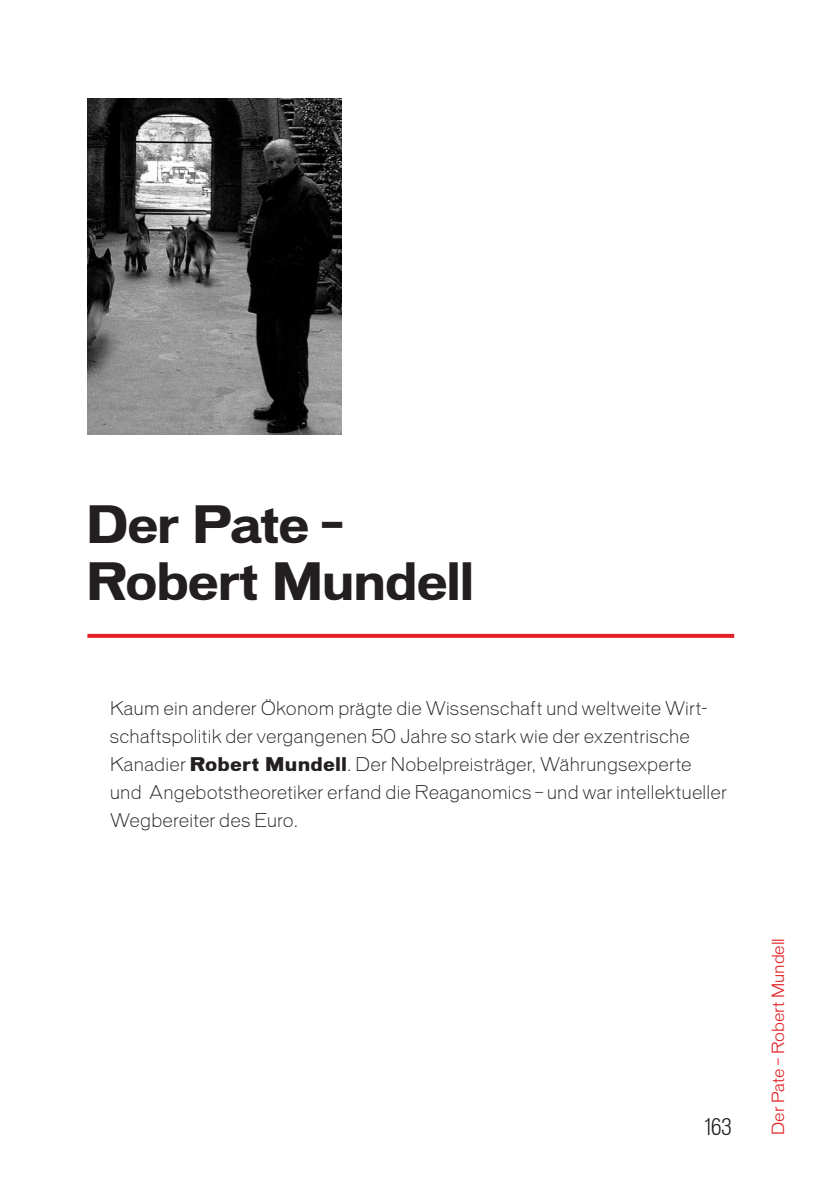
<style>
.page{position:relative;width:816px;height:1184px;background:#fff}
.page>*{position:absolute;margin:0;border:0;box-sizing:border-box;transform-origin:0 0}
.Kapitel_Titel{font:700 49px/56.8px "Vonnes";letter-spacing:-.035em;color:#231f20}
.t1{font:100 condensed 22px "Vonnes";color:#231f20}
.Kapitel_Einleitungst{font:300 18px/28px "Vonnes";letter-spacing:.015em;color:#231f20}
.t2{font:100 16px "Vonnes";color:#e32125}
.s1{font-weight:700;font-stretch:expanded}
</style>
<div class="page">
<svg style="left:87px;top:634px;width:647px;height:4px;background:#e3272b"></svg>
<img style="left:87px;top:99px;width:254px;height:336px">
<p class="Kapitel_Titel" style="left:86px;top:496px;width:390px">Der Pate –<br>Robert Mundell</p>
<p class="Kapitel_Einleitungst" style="left:110px;top:694px;width:618px">Kaum ein anderer Ökonom prägte die Wissenschaft und weltweite Wirt&shy;schaftspolitik der vergangenen 50 Jahre so stark wie der exzentrische Kanadier <span class="s1">Robert Mundell</span>. Der Nobelpreisträger, Währungsexperte und Angebotstheoretiker erfand die Reaganomics – und war intellektueller Wegbereiter des Euro.</p>
<p class="t1" style="left:705px;top:1114px;width:28px">163</p>
<p class="t2" style="left:768px;top:1135px;width:198px;rotate:-90deg">Der Pate – Robert Mundell</p>
</div>
